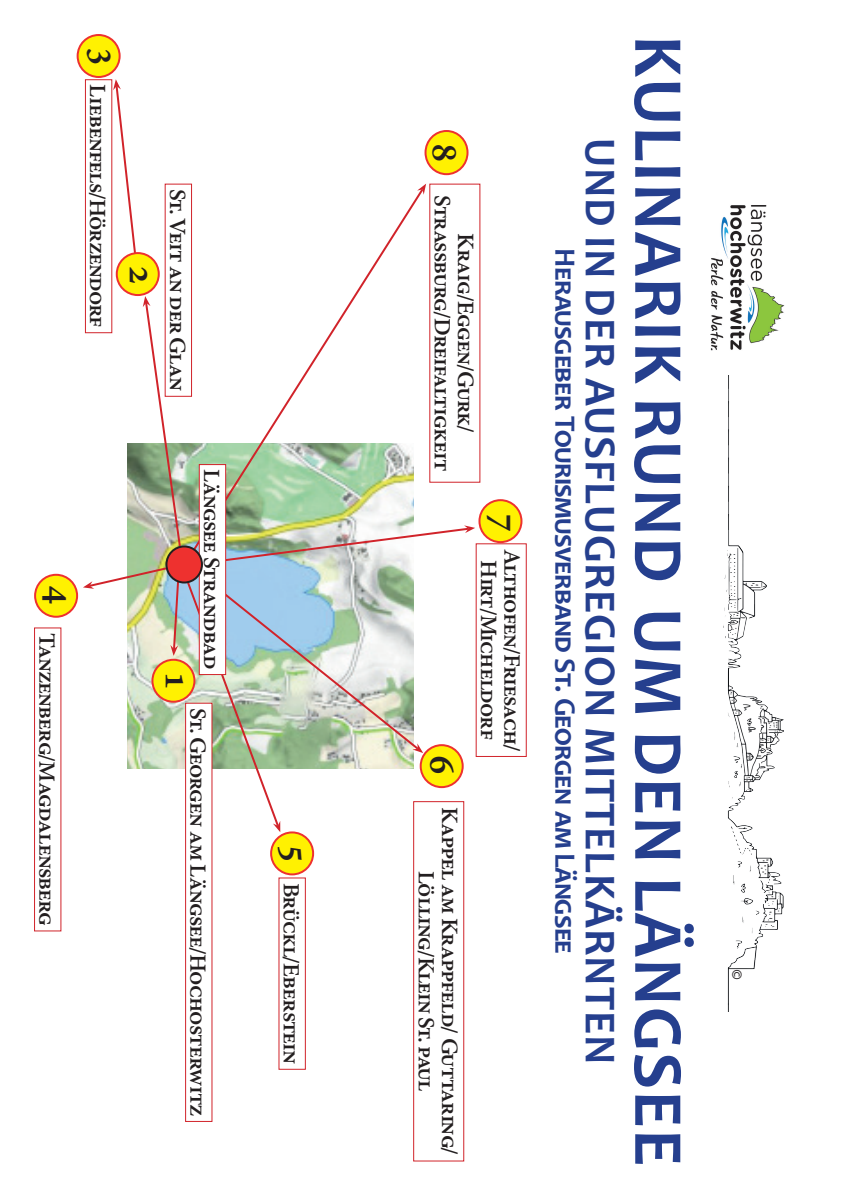
<style>
.page{position:relative;width:854px;height:1202px;background:#fff}
.page>*{position:absolute;margin:0;border:0;box-sizing:border-box;transform-origin:0 0}
.t1{font:700 70.8px "Candara";letter-spacing:.02em;color:#253f8e}
.t2{font:700 44.2px "Candara";letter-spacing:.02em;color:#253f8e}
.t3{font:600 38.5px "Minion Pro";color:#231f20}
.t4{font:700 29.5px "Candara";letter-spacing:-.02em;color:#253f8e}
.t5{font:600 23.4px/23.4px "Minion Pro";letter-spacing:-.04em;color:#231f20;text-align:center}
.t6{font:600 23.2px "Minion Pro";letter-spacing:-.04em;color:#231f20}
.t7{font:italic 600 15.4px "Myriad Pro";color:#231f20}
</style>
<div class="page">
<img style="left:723px;top:375px;width:60px;height:636px">
<img style="left:710px;top:205px;width:75px;height:146px">
<div style="left:85px;top:79px;width:27px;height:254px;border:1px solid #d1232a"></div>
<svg style="left:113px;top:79px;width:23px;height:180px"></svg>
<div style="left:78px;top:35px;width:42px;height:42px;background:#fff101;border-radius:50%"></div>
<div style="left:77px;top:34px;width:44px;height:44px;border:2px solid #ee312f;border-radius:50%"></div>
<div style="left:413px;top:801px;width:51px;height:360px;border:1px solid #d1232a"></div>
<div style="left:185px;top:703px;width:27px;height:419px;border:1px solid #d1232a"></div>
<div style="left:117px;top:253px;width:42px;height:42px;background:#fff101;border-radius:50%"></div>
<div style="left:116px;top:252px;width:44px;height:44px;border:2px solid #ee312f;border-radius:50%"></div>
<div style="left:425px;top:131px;width:42px;height:43px;background:#fff101;border-radius:50%"></div>
<div style="left:424px;top:130px;width:44px;height:45px;border:2px solid #ee312f;border-radius:50%"></div>
<div style="left:479px;top:500px;width:42px;height:42px;background:#fff101;border-radius:50%"></div>
<div style="left:478px;top:499px;width:44px;height:44px;border:2px solid #ee312f;border-radius:50%"></div>
<div style="left:34px;top:627px;width:27px;height:304px;border:1px solid #d1232a"></div>
<div style="left:35px;top:575px;width:42px;height:42px;background:#fff101;border-radius:50%"></div>
<div style="left:34px;top:574px;width:44px;height:44px;border:2px solid #ee312f;border-radius:50%"></div>
<div style="left:278px;top:877px;width:28px;height:193px;border:1px solid #d1232a"></div>
<div style="left:271px;top:832px;width:42px;height:42px;background:#fff101;border-radius:50%"></div>
<div style="left:270px;top:831px;width:44px;height:44px;border:2px solid #ee312f;border-radius:50%"></div>
<svg style="left:191px;top:187px;width:229px;height:109px"></svg>
<svg style="left:417px;top:184px;width:9px;height:11px"></svg>
<svg style="left:83px;top:296px;width:392px;height:536px"></svg>
<div style="left:199px;top:465px;width:26px;height:209px;background:#fff"></div>
<div style="left:199px;top:464px;width:27px;height:211px;border:1px solid #d1232a"></div>
<div style="left:166px;top:546px;width:36px;height:36px;background:#ee312f;border-radius:50%"></div>
<div style="left:165px;top:545px;width:38px;height:38px;border:2px solid #231f20;border-radius:50%"></div>
<h3 class="t3" style="left:132px;top:47px;width:21px;rotate:90deg">3</h3>
<p class="t6" style="left:114px;top:84px;width:245px;rotate:90deg">Liebenfels/Hörzendorf</p>
<h3 class="t3" style="left:169px;top:265px;width:21px;rotate:90deg">2</h3>
<p class="t6" style="left:193px;top:189px;width:204px;rotate:90deg">St. Veit an der Glan</p>
<h3 class="t3" style="left:87px;top:584px;width:21px;rotate:90deg">4</h3>
<p class="t6" style="left:63px;top:633px;width:295px;rotate:90deg">Tanzenberg/Magdalensberg</p>
<h3 class="t3" style="left:205px;top:671px;width:21px;rotate:90deg">1</h3>
<p class="t6" style="left:227px;top:469px;width:202px;rotate:90deg">Längsee Strandbad</p>
<p class="t6" style="left:214px;top:708px;width:410px;rotate:90deg">St. Georgen am Längsee/Hochosterwitz</p>
<h3 class="t3" style="left:323px;top:844px;width:21px;rotate:90deg">5</h3>
<p class="t6" style="left:307px;top:883px;width:183px;rotate:90deg">Brückl/Eberstein</p>
<h3 class="t3" style="left:471px;top:143px;width:21px;rotate:90deg">8</h3>
<p class="t5" style="left:477px;top:195px;width:277px;rotate:90deg">Kraig/Eggen/Gurk/<br>Strassburg/Dreifaltigkeit</p>
<h3 class="t3" style="left:532px;top:513px;width:21px;rotate:90deg">7</h3>
<h3 class="t3" style="left:469px;top:755px;width:21px;rotate:90deg">6</h3>
<p class="t5" style="left:461px;top:807px;width:349px;rotate:90deg">Kappel am Krappfeld/ Guttaring/</p>
<p class="t6" style="left:442px;top:871px;width:222px;rotate:90deg">Lölling/Klein St. paul</p>
<p class="t5" style="left:523px;top:548px;width:205px;rotate:90deg">Althofen/Friesach/<br>Hirt/Micheldorf</p>
<p class="t4" style="left:583px;top:248px;width:707px;rotate:90deg">Herausgeber Tourismusverband St. Georgen am Längsee</p>
<h2 class="t2" style="left:627px;top:138px;width:928px;rotate:90deg">UND IN DER AUSFLUGREGION MITTELKÄRNTEN</h2>
<h1 class="t1" style="left:702px;top:35px;width:1133px;rotate:90deg">KULINARIK RUND UM DEN LÄNGSEE</h1>
<p class="t7" style="left:746px;top:969px;width:12px;rotate:90deg">©</p>
</div>
